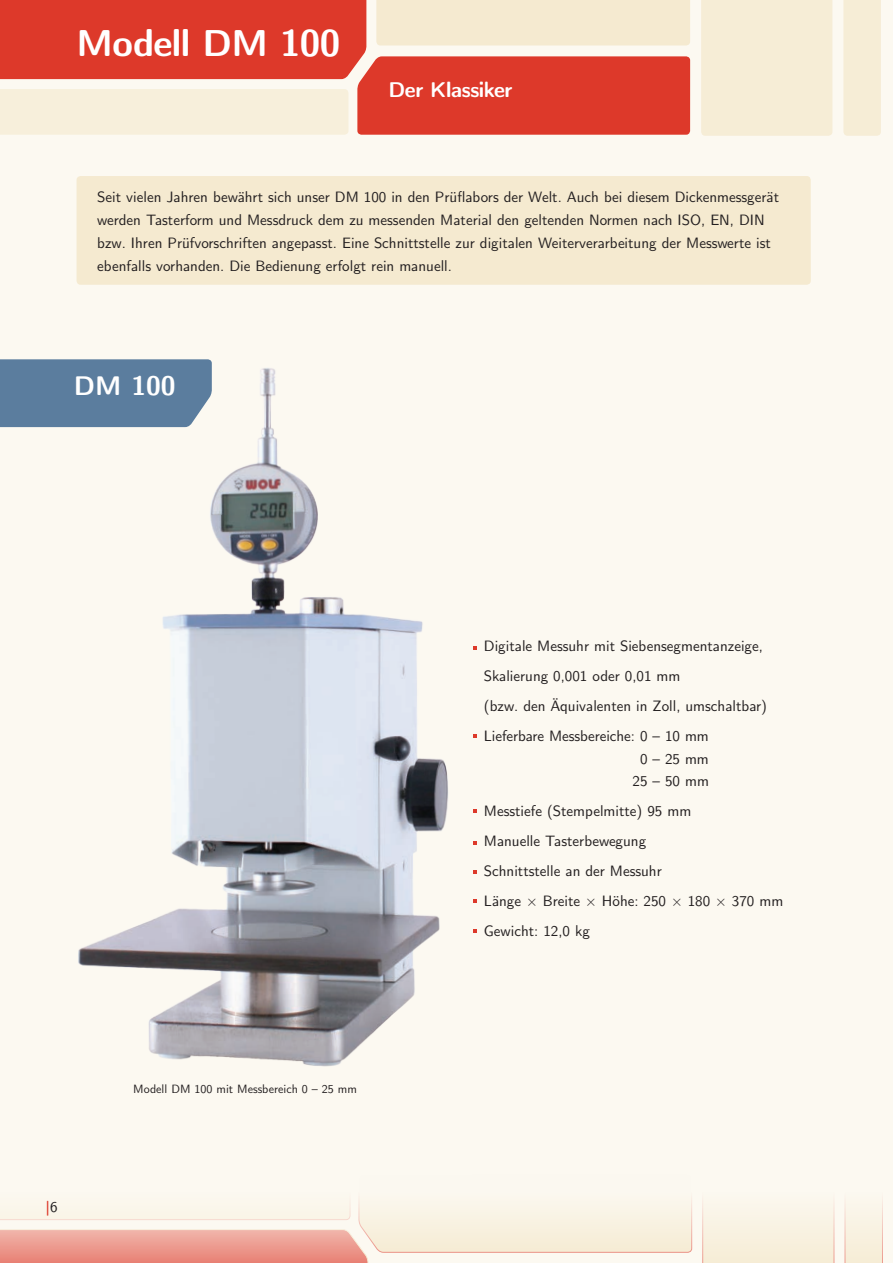
<style>
.page{position:relative;width:893px;height:1263px;background:#fcf9f1}
.page>*{position:absolute;margin:0;border:0;box-sizing:border-box;transform-origin:0 0}
.t1{font:700 37.35px "CMU Sans Serif";letter-spacing:-.02em;color:#fff}
.t2{font:700 26.85px "CMU Sans Serif";color:#fff}
.t3{font:700 21.3px "CMU Sans Serif";letter-spacing:-.02em;color:#fff}
.t4{font:15px/30px "CMU Sans Serif";color:#231f20}
.t5{font:700 15px "CMU Sans Serif";color:#dd392a}
.t6{font:12px "CMU Sans Serif";color:#231f20}
.s1{font-weight:400;color:#231f20}
</style>
<div class="page">
<div style="left:701px;top:0;width:131px;height:136px;background:#f6edd6"></div>
<div style="left:843px;top:0;width:38px;height:136px;background:#f6edd6"></div>
<svg style="left:702px;top:1173px;width:132px;height:90px"></svg>
<svg style="left:845px;top:1173px;width:38px;height:90px"></svg>
<div style="left:77px;top:176px;width:734px;height:109px;background:#f5ead0;border-radius:4px"></div>
<img style="left:47px;top:359px;width:445px;height:727px">
<div style="left:0;top:359px;width:212px;height:68px;background:#5b7d9e"></div>
<svg style="left:0;top:0;width:690px;height:135px;background:#e88574"></svg>
<svg style="left:0;top:1173px;width:692px;height:90px"></svg>
<h1 class="t1" style="left:77px;top:12px;width:265px">Modell DM 100</h1>
<h3 class="t3" style="left:388px;top:72px;width:125px">Der Klassiker</h3>
<p class="t4" style="left:97px;top:184px;width:683px;line-height:22.8px">Seit vielen Jahren bewährt sich unser DM 100 in den Prüflabors der Welt. Auch bei diesem Dickenmessgerät werden Tasterform und Messdruck dem zu messenden Material den geltenden Normen nach ISO, EN, DIN bzw. Ihren Prüfvorschriften angepasst. Eine Schnittstelle zur digitalen Weiterverarbeitung der Messwerte ist ebenfalls vorhanden. Die Bedienung erfolgt rein manuell.</p>
<h2 class="t2" style="left:74px;top:364px;width:103px">DM 100</h2>
<p class="t5" style="left:45px;top:1195px;width:14px">|<span class="s1">6</span></p>
<p class="t6" style="left:133px;top:1079px;width:225px">Modell DM 100 mit Messbereich 0 – 25 mm</p>
<p class="t4" style="left:484px;top:630px;width:285px">Digitale Messuhr mit Siebensegmentanzeige, Skalierung 0,001 oder 0,01 mm<br>(bzw. den Äquivalenten in Zoll, umschaltbar)<br>Lieferbare Messbereiche: 0 – 10 mm</p>
<p class="t4" style="left:633px;top:746px;width:78px;line-height:22.5px;text-align:center">0 – 25 mm<br>25 – 50 mm</p>
<p class="t4" style="left:484px;top:795px;width:301px">Messtiefe (Stempelmitte) 95 mm<br>Manuelle Tasterbewegung<br>Schnittstelle an der Messuhr<br>Länge × Breite × Höhe: 250 × 180 × 370 mm<br>Gewicht: 12,0 kg</p>
</div>
